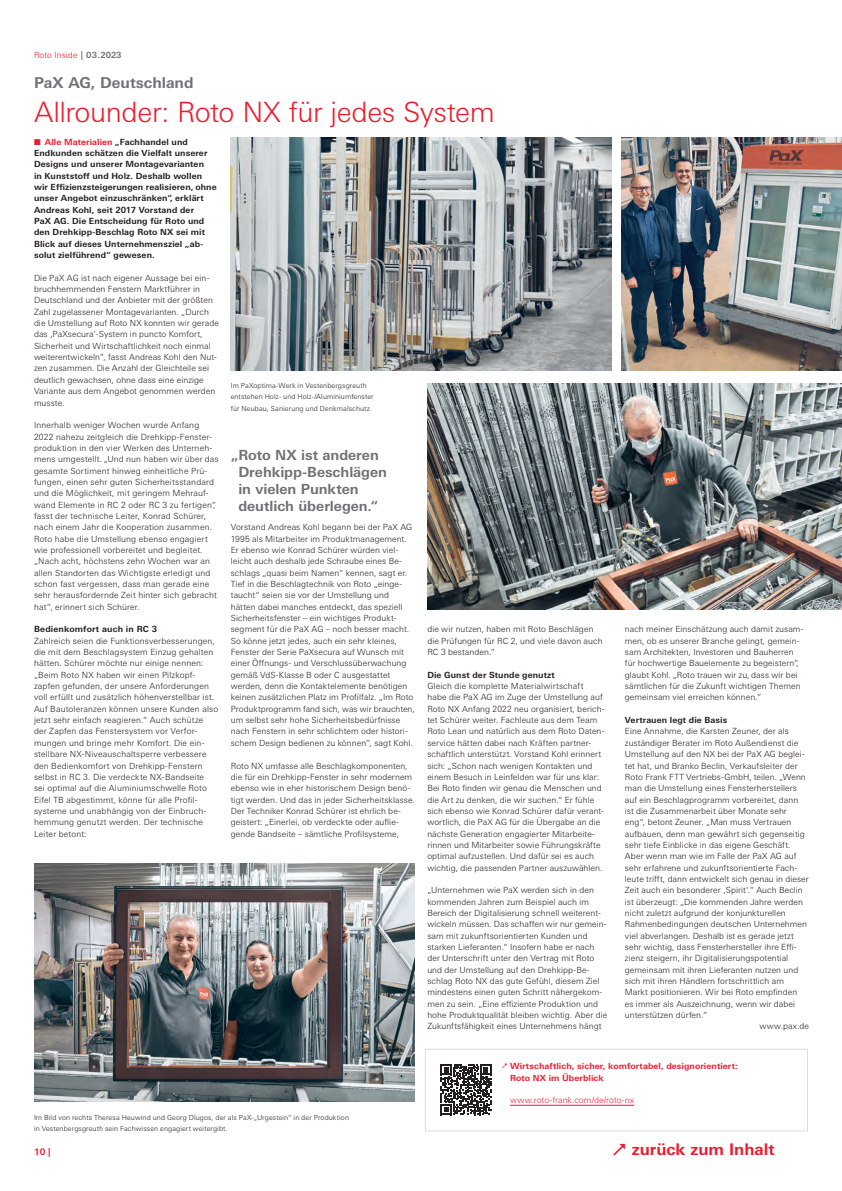
<style>
.page{position:relative;width:842px;height:1191px;background:#fff}
.page>*{position:absolute;margin:0;border:0;box-sizing:border-box;transform-origin:0 0}
.t1{font:300 28px "Univers Next W1 G";letter-spacing:-.015em;color:#ee1b2d}
.t2{font:700 16px "Univers Next W1 G";color:#ee1b2d}
.t3{font:700 15px "Univers Next W1 G";letter-spacing:-.005em;color:#717275}
.t4{font:700 14px/17px "Univers Next W1 G";letter-spacing:-.005em;color:#717275}
.t5{font:700 9px "Univers Next W1 G";color:#ee1b2d}
.t6{font:300 8.5px/11.3px "Univers Next W1 G";letter-spacing:.01em;color:#231f20}
.t7{font:700 8.5px/11.3px "Univers Next W1 G";letter-spacing:.01em;color:#231f20}
.t8{font:700 8.5px/11.3px "Univers Next W1 G";letter-spacing:.01em;color:#ee1b2d}
.t9{font:300 8.5px "Univers Next W1 G";color:#ee1b2d}
.t10{font:300 7px/11.3px "Univers Next W1 G";letter-spacing:.015em;color:#231f20}
.s1{font-weight:700;color:#717275}
.s2{color:#ee1b2d}
</style>
<div class="page">
<img style="left:427px;top:383px;width:415px;height:227px">
<div style="left:425px;top:1048px;width:383px;height:83px;background:#fff;border:1px solid #dcdddf"></div>
<hr style="left:510px;top:1105px;width:124px;height:1px;background:#ee1b2d">
<svg style="left:441px;top:1064px;width:50px;height:51px"></svg>
<img style="left:231px;top:137px;width:380px;height:233px">
<img style="left:34px;top:863px;width:381px;height:239px">
<img style="left:621px;top:137px;width:221px;height:233px">
<p class="t9" style="left:34px;top:50px;width:89px">Roto Inside <span class="s1">| 03.2023</span></p>
<h3 class="t3" style="left:34px;top:74px;width:161px">PaX AG, Deutschland</h3>
<h1 class="t1" style="left:34px;top:96px;width:462px">Allrounder: Roto NX für jedes System</h1>
<p class="t7" style="left:34px;top:136px;width:184px"><span class="s2">■ Alle Materialien</span> „Fachhandel und Endkunden schätzen die Vielfalt unserer Designs und unserer Montagevarianten<br>in Kunststoff und Holz. Deshalb wollen wir Effizienzsteigerungen realisieren, ohne unser Angebot einzuschränken“, erklärt Andreas Kohl, seit 2017 Vorstand der<br>PaX AG. Die Entscheidung für Roto und den Drehkipp-Beschlag Roto NX sei mit Blick auf dieses Unternehmensziel „ab&shy;solut zielführend“ gewesen.</p>
<p class="t6" style="left:34px;top:272px;width:186px">Die PaX AG ist nach eigener Aussage bei ein&shy;bruchhemmenden Fenstern Marktführer in Deutschland und der Anbieter mit der größten Zahl zugelassener Montagevarianten. „Durch die Umstellung auf Roto NX konnten wir gerade das ‚PaXsecura‘-System in puncto Komfort, Sicherheit und Wirtschaftlichkeit noch einmal weiterentwickeln“, fasst Andreas Kohl den Nut&shy;zen zusammen. Die Anzahl der Gleichteile sei deutlich gewachsen, ohne dass eine einzige Variante aus dem Angebot genommen werden musste.</p>
<p class="t6" style="left:34px;top:419px;width:186px">Innerhalb weniger Wochen wurde Anfang 2022 nahezu zeitgleich die Drehkipp-Fenster&shy;produktion in den vier Werken des Unterneh&shy;mens umgestellt. „Und nun haben wir über das gesamte Sortiment hinweg einheitliche Prü&shy;fungen, einen sehr guten Sicherheitsstandard und die Möglichkeit, mit geringem Mehrauf&shy;wand Elemente in RC 2 oder RC 3 zu fertigen“, fasst der technische Leiter, Konrad Schürer, nach einem Jahr die Kooperation zusammen.<br>Roto habe die Umstellung ebenso engagiert wie professionell vorbereitet und begleitet. „Nach acht, höchstens zehn Wochen war an allen Standorten das Wichtigste erledigt und schon fast vergessen, dass man gerade eine sehr herausfordernde Zeit hinter sich gebracht hat“, erinnert sich Schürer.</p>
<p class="t7" style="left:34px;top:623px;width:125px">Bedienkomfort auch in RC 3</p>
<p class="t6" style="left:34px;top:635px;width:186px">Zahlreich seien die Funktionsverbesserungen, die mit dem Beschlagsystem Einzug gehalten hätten. Schürer möchte nur einige nennen: „Beim Roto NX haben wir einen Pilzkopf&shy;zapfen gefunden, der unsere Anforderungen voll erfüllt und zusätzlich höhenverstellbar ist.<br>Auf Bautoleranzen können unsere Kunden also jetzt sehr einfach reagieren.“ Auch schütze der Zapfen das Fenstersystem vor Verfor&shy;mungen und bringe mehr Komfort. Die ein&shy;stellbare NX-Niveauschaltsperre verbessere den Bedienkomfort von Drehkipp-Fenstern selbst in RC 3. Die verdeckte NX-Bandseite<br>sei optimal auf die Aluminiumschwelle Roto Eifel TB abgestimmt, könne für alle Profil&shy;systeme und unabhängig von der Einbruch&shy;hemmung genutzt werden. Der technische Leiter betont:</p>
<p class="t6" style="left:427px;top:623px;width:177px">die wir nutzen, haben mit Roto Beschlägen die Prüfungen für RC 2, und viele davon auch<br>RC 3 bestanden.“</p>
<p class="t10" style="left:231px;top:380px;width:144px">Im PaXoptima-Werk in Vestenbergsgreuth entstehen Holz- und Holz-/Aluminiumfenster für Neubau, Sanierung und Denkmalschutz.</p>
<h3 class="t4" style="left:238px;top:446px;width:150px;text-indent:-8px">„Roto NX ist anderen<br>Drehkipp-Beschlägen in vielen Punkten deutlich überlegen.“</h3>
<p class="t6" style="left:231px;top:521px;width:185px">Vorstand Andreas Kohl begann bei der PaX AG 1995 als Mitarbeiter im Produktmanagement.<br>Er ebenso wie Konrad Schürer würden viel&shy;leicht auch deshalb jede Schraube eines Be&shy;schlags „quasi beim Namen“ kennen, sagt er.<br>Tief in die Beschlagtechnik von Roto „einge&shy;taucht“ seien sie vor der Umstellung und hätten dabei manches entdeckt, das speziell Sicherheitsfenster – ein wichtiges Produkt&shy;segment für die PaX AG – noch besser macht.<br>So könne jetzt jedes, auch ein sehr kleines, Fenster der Serie PaXsecura auf Wunsch mit einer Öffnungs- und Verschlussüberwachung gemäß VdS-Klasse B oder C ausgestattet werden, denn die Kontaktelemente benötigen keinen zusätzlichen Platz im Profilfalz. „Im Roto Produktprogramm fand sich, was wir brauchten, um selbst sehr hohe Sicherheitsbedürfnisse nach Fenstern in sehr schlichtem oder histori&shy;schem Design bedienen zu können“, sagt Kohl.</p>
<p class="t6" style="left:231px;top:760px;width:186px">Roto NX umfasse alle Beschlagkomponenten, die für ein Drehkipp-Fenster in sehr modernem ebenso wie in eher historischem Design benö&shy;tigt werden. Und das in jeder Sicherheitsklasse.<br>Der Techniker Konrad Schürer ist ehrlich be&shy;geistert: „Einerlei, ob verdeckte oder auflie&shy;gende Bandseite – sämtliche Profilsysteme,</p>
<p class="t6" style="left:625px;top:623px;width:180px">nach meiner Einschätzung auch damit zusam&shy;men, ob es unserer Branche gelingt, gemein&shy;sam Architekten, Investoren und Bauherren für hochwertige Bauelemente zu begeistern“, glaubt Kohl. „Roto trauen wir zu, dass wir bei sämtlichen für die Zukunft wichtigen Themen gemeinsam viel erreichen können.“</p>
<p class="t7" style="left:625px;top:714px;width:104px">Vertrauen legt die Basis</p>
<p class="t6" style="left:625px;top:725px;width:165px">Eine Annahme, die Karsten Zeuner, der als</p>
<p class="t6" style="left:625px;top:737px;width:175px">zuständiger Berater im Roto Außendienst die</p>
<p class="t6" style="left:625px;top:748px;width:181px">Umstellung auf den NX bei der PaX AG beglei-</p>
<p class="t6" style="left:625px;top:760px;width:174px">tet hat, und Branko Beclin, Verkaufsleiter der</p>
<p class="t6" style="left:625px;top:771px;width:182px">Roto Frank FTT Vertriebs-GmbH, teilen. „Wenn</p>
<p class="t6" style="left:625px;top:782px;width:174px">man die Umstellung eines Fensterherstellers</p>
<p class="t6" style="left:625px;top:794px;width:175px">auf ein Beschlagprogramm vorbereitet, dann</p>
<p class="t6" style="left:625px;top:805px;width:163px">ist die Zusammenarbeit über Monate sehr</p>
<p class="t6" style="left:625px;top:816px;width:168px">eng“, betont Zeuner. „Man muss Vertrauen</p>
<p class="t6" style="left:625px;top:828px;width:182px">aufbauen, denn man gewährt sich gegenseitig</p>
<p class="t6" style="left:625px;top:839px;width:167px">sehr tiefe Einblicke in das eigene Geschäft.</p>
<p class="t6" style="left:625px;top:850px;width:173px">Aber wenn man wie im Falle der PaX AG auf</p>
<p class="t6" style="left:625px;top:862px;width:173px">sehr erfahrene und zukunftsorientierte Fach-</p>
<p class="t6" style="left:625px;top:873px;width:185px">leute trifft, dann entwickelt sich genau in dieser</p>
<p class="t6" style="left:625px;top:884px;width:179px">Zeit auch ein besonderer ‚Spirit‘.“ Auch Beclin</p>
<p class="t6" style="left:625px;top:896px;width:180px">ist überzeugt: „Die kommenden Jahre werden</p>
<p class="t6" style="left:625px;top:907px;width:162px">nicht zuletzt aufgrund der konjunkturellen</p>
<p class="t6" style="left:625px;top:918px;width:184px">Rahmenbedingungen deutschen Unternehmen</p>
<p class="t6" style="left:625px;top:930px;width:171px">viel abverlangen. Deshalb ist es gerade jetzt</p>
<p class="t6" style="left:625px;top:941px;width:173px">sehr wichtig, dass Fensterhersteller ihre Effi-</p>
<p class="t6" style="left:625px;top:952px;width:165px">zienz steigern, ihr Digitalisierungspotential</p>
<p class="t6" style="left:625px;top:964px;width:175px">gemeinsam mit ihren Lieferanten nutzen und</p>
<p class="t6" style="left:625px;top:975px;width:161px">sich mit ihren Händlern fortschrittlich am</p>
<p class="t6" style="left:625px;top:986px;width:174px">Markt positionieren. Wir bei Roto empfinden</p>
<p class="t6" style="left:625px;top:998px;width:172px">es immer als Auszeichnung, wenn wir dabei</p>
<p class="t6" style="left:625px;top:1009px;width:84px">unterstützen dürfen.“</p>
<p class="t6" style="left:759px;top:1020px;width:51px">www.pax.de</p>
<p class="t8" style="left:510px;top:1060px;width:229px">Wirtschaftlich, sicher, komfortabel, designorientiert:<br>Roto NX im Überblick</p>
<p class="t9" style="left:510px;top:1095px;width:126px">www.roto-frank.com/de/roto-nx</p>
<p class="t7" style="left:427px;top:669px;width:129px">Die Gunst der Stunde genutzt</p>
<p class="t6" style="left:427px;top:680px;width:179px">Gleich die komplette Materialwirtschaft habe die PaX AG im Zuge der Umstellung auf Roto NX Anfang 2022 neu organisiert, berich&shy;tet Schürer weiter. Fachleute aus dem Team Roto Lean und natürlich aus dem Roto Daten&shy;service hätten dabei nach Kräften partner&shy;schaftlich unterstützt. Vorstand Kohl erinnert sich: „Schon nach wenigen Kontakten und einem Besuch in Leinfelden war für uns klar:<br>Bei Roto finden wir genau die Menschen und die Art zu denken, die wir suchen.“ Er fühle sich ebenso wie Konrad Schürer dafür verant&shy;wortlich, die PaX AG für die Übergabe an die nächste Generation engagierter Mitarbeite&shy;rinnen und Mitarbeiter sowie Führungskräfte optimal aufzustellen. Und dafür sei es auch wichtig, die passenden Partner auszuwählen.</p>
<p class="t6" style="left:427px;top:884px;width:181px">„Unternehmen wie PaX werden sich in den kommenden Jahren zum Beispiel auch im Bereich der Digitalisierung schnell weiterent&shy;wickeln müssen. Das schaffen wir nur gemein&shy;sam mit zukunftsorientierten Kunden und starken Lieferanten.“ Insofern habe er nach der Unterschrift unter den Vertrag mit Roto und der Umstellung auf den Drehkipp-Be&shy;schlag Roto NX das gute Gefühl, diesem Ziel mindestens einen guten Schritt nähergekom&shy;men zu sein. „Eine effiziente Produktion und hohe Produktqualität bleiben wichtig. Aber die Zukunftsfähigkeit eines Unternehmens hängt</p>
<p class="t10" style="left:34px;top:1111px;width:317px">Im Bild von rechts Theresa Heuwind und Georg Dlugos, der als PaX-„Urgestein“ in der Produktion in Vestenbergsgreuth sein Fachwissen engagiert weitergibt.</p>
<p class="t5" style="left:34px;top:1146px;width:18px">10 |</p>
<h2 class="t2" style="left:632px;top:1139px;width:144px">zurück zum Inhalt</h2>
</div>
